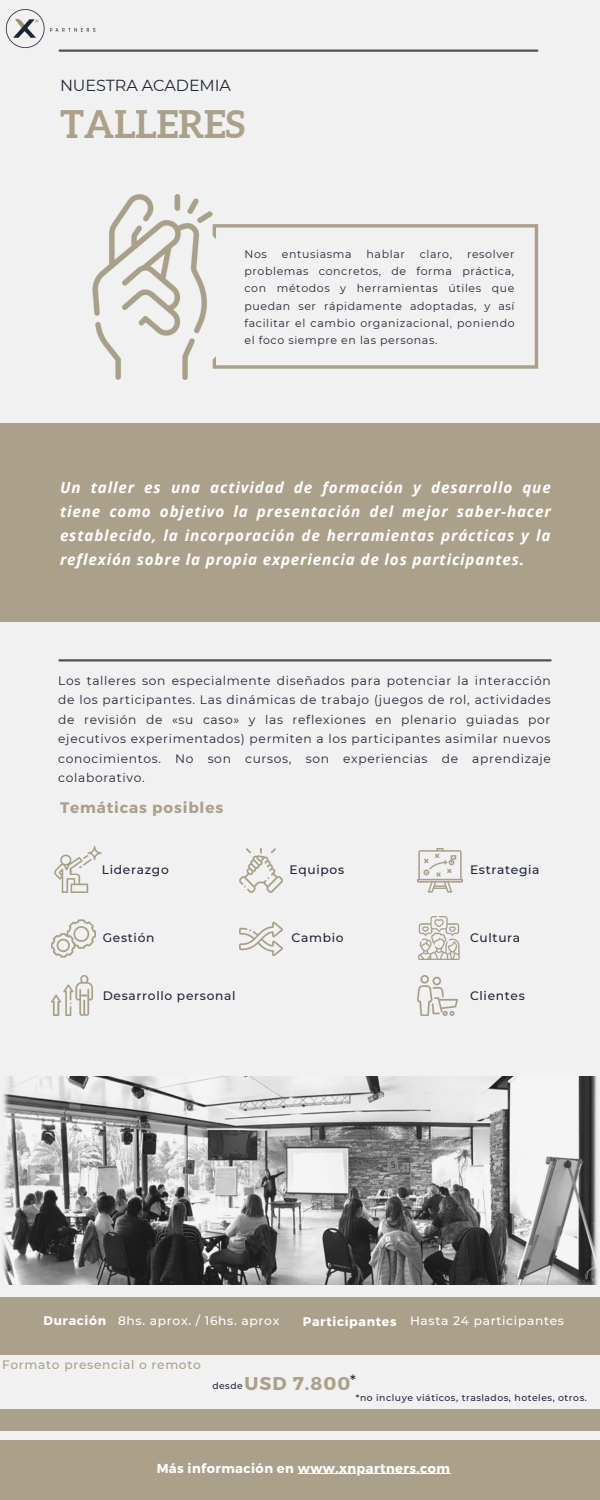
<style>
.page{position:relative;width:600px;height:1500px;background:#f1f1f1}
.page>*{position:absolute;margin:0;border:0;box-sizing:border-box;transform-origin:0 0}
.t1{font:700 38px "Aleo";letter-spacing:-.005em;color:#aba08a}
.t2{font:700 18.5px "Montserrat";letter-spacing:.055em;color:#aba08a}
.t3{font:16px "Montserrat";letter-spacing:-.005em;color:#1f2637}
.t4{font:italic 700 15.2px/24px "Open Sans";letter-spacing:.055em;color:#fff;text-align:justify}
.t5{font:700 15.2px "Montserrat";letter-spacing:.055em;color:#aba08a}
.t6{font:500 14.2px "Montserrat";color:#1f2637}
.t7{font:700 13px "Montserrat";letter-spacing:.03em;color:#fff}
.t8{font:700 12.5px "Montserrat";letter-spacing:.055em;color:#fff}
.t9{font:12.2px/19.5px "Montserrat";letter-spacing:.055em;color:#1f2637;text-align:justify}
.t10{font:500 12.2px "Montserrat";letter-spacing:.055em;color:#1f2637}
.t11{font:500 12.2px "Montserrat";letter-spacing:.055em;color:#fff}
.t12{font:500 12.2px "Montserrat";letter-spacing:.055em;color:#aba08a}
.t13{font:11px/17.2px "Montserrat";letter-spacing:.055em;color:#1f2637;text-align:justify}
.t14{font:500 9.2px "Montserrat";letter-spacing:.055em;color:#1f2637}
</style>
<div class="page">
<div style="left:0;top:423px;width:600px;height:199px;background:#aba08a"></div>
<div style="left:0;top:1440px;width:600px;height:60px;background:#aba08a"></div>
<hr style="left:60px;top:50px;width:477px;height:2px;background:#515154">
<svg style="left:244px;top:224px;width:294px;height:145px"></svg>
<hr style="left:59px;top:659px;width:492px;height:2px;background:#515154">
<img style="left:3px;top:1076px;width:595px;height:209px">
<img style="left:5px;top:9px;width:97px;height:43px">
<img style="left:55px;top:846px;width:46px;height:47px">
<img style="left:52px;top:975px;width:40px;height:41px">
<img style="left:239px;top:849px;width:44px;height:43px">
<img style="left:418px;top:849px;width:44px;height:44px">
<img style="left:418px;top:916px;width:42px;height:43px">
<img style="left:239px;top:921px;width:43px;height:36px">
<img style="left:52px;top:919px;width:44px;height:39px">
<img style="left:417px;top:975px;width:41px;height:41px">
<div style="left:0;top:1297px;width:600px;height:133px;background:#aba08a"></div>
<div style="left:0;top:1355px;width:600px;height:54px;background:#f1f1f1"></div>
<img style="left:92px;top:195px;width:152px;height:184px">
<hr style="left:298px;top:1473px;width:152px;height:1px;background:#fff">
<p class="t3" style="left:60px;top:76px;width:172px">NUESTRA ACADEMIA</p>
<p class="t1" style="left:60px;top:102px;width:186px">TALLERES</p>
<p class="t13" style="left:245px;top:245px;width:272px;text-indent:223px">resolver problemas concretos, de forma práctica, con métodos y herramientas útiles que puedan ser rápidamente adoptadas, y así facilitar el cambio organizacional, poniendo el foco siempre en las personas.</p>
<p class="t13" style="left:245px;top:245px;width:24px">Nos</p>
<p class="t13" style="left:282px;top:245px;width:71px">entusiasma</p>
<p class="t13" style="left:367px;top:245px;width:40px">hablar</p>
<p class="t13" style="left:420px;top:245px;width:34px">claro,</p>
<p class="t4" style="left:60px;top:475px;width:492px">Un taller es una actividad de formación y desarrollo que tiene como objetivo la presentación del mejor saber-hacer establecido, la incorporación de herramientas prácticas y la reflexión sobre la propia experiencia de los participantes.</p>
<p class="t9" style="left:58px;top:671px;width:494px">Los talleres son especialmente diseñados para potenciar la interacción de los participantes. Las dinámicas de trabajo (juegos de rol, actividades de revisión de «su caso» y las reflexiones en plenario guiadas por ejecutivos experimentados) permiten a los participantes asimilar nuevos conocimientos. No son cursos, son experiencias de aprendizaje colaborativo.</p>
<p class="t5" style="left:60px;top:797px;width:165px">Temáticas posibles</p>
<p class="t10" style="left:102px;top:862px;width:68px">Liderazgo</p>
<p class="t10" style="left:290px;top:862px;width:56px">Equipos</p>
<p class="t10" style="left:470px;top:862px;width:71px">Estrategia</p>
<p class="t10" style="left:103px;top:930px;width:53px">Gestión</p>
<p class="t10" style="left:292px;top:930px;width:54px">Cambio</p>
<p class="t10" style="left:470px;top:930px;width:52px">Cultura</p>
<p class="t10" style="left:103px;top:989px;width:134px">Desarrollo personal</p>
<p class="t10" style="left:470px;top:989px;width:56px">Clientes</p>
<p class="t8" style="left:43px;top:1313px;width:64px">Duración</p>
<p class="t11" style="left:118px;top:1313px;width:163px">8hs. aprox. / 16hs. aprox</p>
<p class="t8" style="left:303px;top:1313px;width:95px">Participantes</p>
<p class="t11" style="left:410px;top:1313px;width:156px">Hasta 24 participantes</p>
<p class="t12" style="left:2px;top:1357px;width:200px">Formato presencial o remoto</p>
<p class="t6" style="left:350px;top:1371px;width:7px">*</p>
<p class="t2" style="left:245px;top:1371px;width:107px">USD 7.800</p>
<p class="t14" style="left:212px;top:1380px;width:32px">desde</p>
<p class="t14" style="left:356px;top:1392px;width:233px">*no incluye viáticos, traslados, hoteles, otros.</p>
<p class="t7" style="left:157px;top:1460px;width:295px">Más información en www.xnpartners.com</p>
</div>
